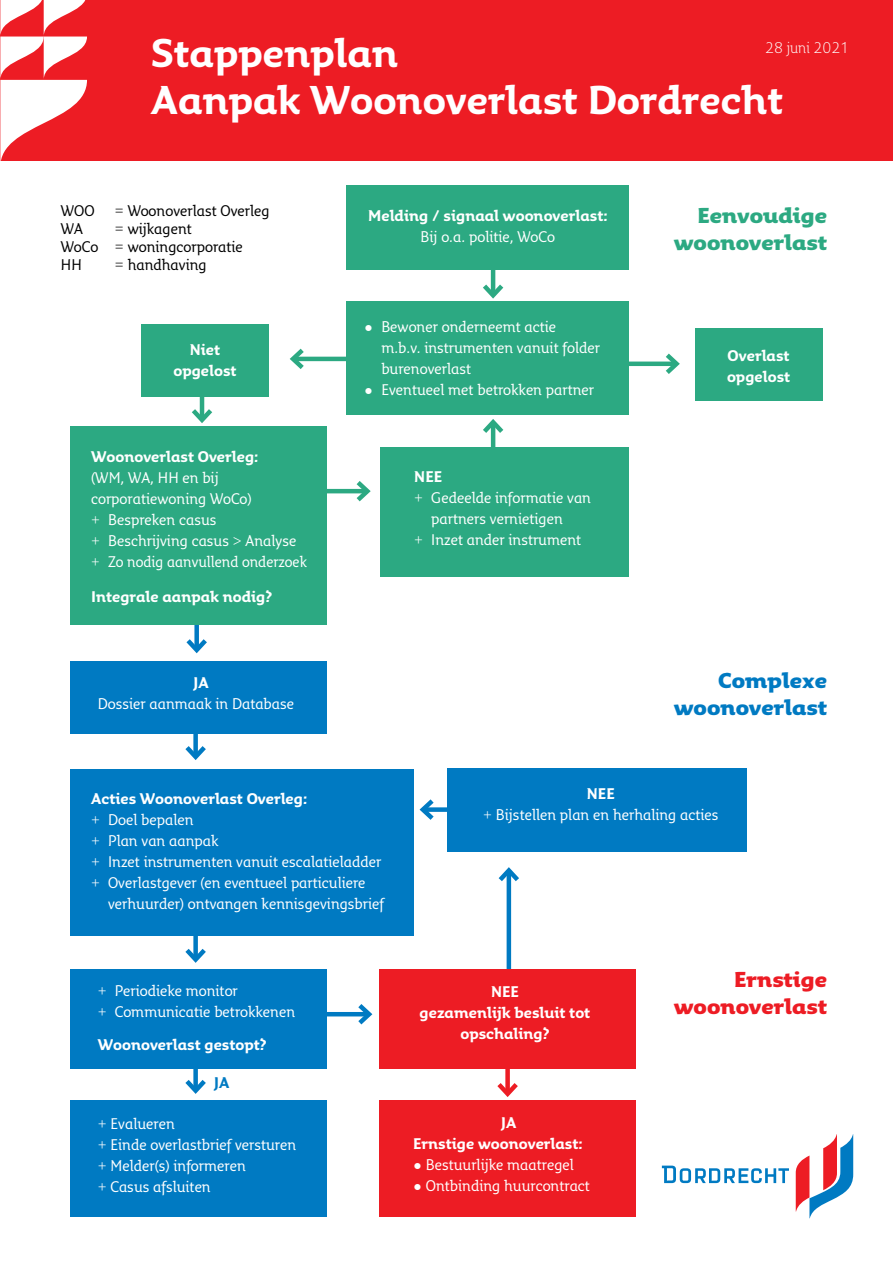
<style>
.page{position:relative;width:893px;height:1263px;background:#fff}
.page>*{position:absolute;margin:0;border:0;box-sizing:border-box;transform-origin:0 0}
.t1{font:700 39px/46.8px "Fresco Inf Sans";color:#fff}
.t2{font:900 21px/27px "Fresco Inf Sans";color:#2ca982;text-align:right}
.t3{font:900 21px/27px "Fresco Inf Sans";color:#007ac2;text-align:right}
.t4{font:900 21px/27px "Fresco Inf Sans";color:#ed1c24;text-align:right}
.t5{font:15px/21px "Fresco Inf Sans";color:#fff}
.t6{font:700 15px/21px "Fresco Inf Sans";color:#fff}
.t7{font:15px/18px "Fresco Inf Sans";color:#000}
.t8{font:300 15px "Fresco Inf Sans";color:#fff}
.t9{font:700 15px "Fresco Inf Sans";color:#007ac2}
</style>
<div class="page">
<hr style="left:491px;top:237px;width:4px;height:58px;background:#2ca982">
<svg style="left:483px;top:280px;width:21px;height:19px"></svg>
<div style="left:193px;top:901px;width:5px;height:58px;background:#007ac2"></div>
<svg style="left:185px;top:944px;width:21px;height:19px"></svg>
<div style="left:505px;top:1035px;width:5px;height:59px;background:#ed1c24"></div>
<svg style="left:497px;top:1078px;width:21px;height:19px"></svg>
<hr style="left:311px;top:1012px;width:58px;height:4px;background:#007ac2">
<svg style="left:353px;top:1004px;width:20px;height:21px"></svg>
<div style="left:423px;top:807px;width:58px;height:5px;background:#007ac2"></div>
<svg style="left:419px;top:799px;width:19px;height:21px"></svg>
<hr style="left:507px;top:870px;width:4px;height:104px;background:#007ac2">
<svg style="left:498px;top:867px;width:21px;height:19px"></svg>
<div style="left:194px;top:592px;width:5px;height:58px;background:#007ac2"></div>
<svg style="left:186px;top:634px;width:21px;height:20px"></svg>
<div style="left:0;top:0;width:893px;height:161px;background:#ed1c24"></div>
<svg style="left:796px;top:1134px;width:57px;height:84px"></svg>
<svg style="left:662px;top:1165px;width:127px;height:18px"></svg>
<div style="left:347px;top:186px;width:282px;height:84px;background:#2ca982"></div>
<div style="left:347px;top:301px;width:282px;height:114px;background:#2ca982"></div>
<div style="left:381px;top:448px;width:248px;height:129px;background:#2ca982"></div>
<div style="left:70px;top:426px;width:257px;height:199px;background:#2ca982"></div>
<div style="left:70px;top:769px;width:344px;height:166px;background:#007ac2"></div>
<div style="left:141px;top:324px;width:128px;height:73px;background:#2ca982"></div>
<div style="left:70px;top:661px;width:257px;height:73px;background:#007ac2"></div>
<div style="left:70px;top:969px;width:257px;height:99px;background:#007ac2"></div>
<div style="left:379px;top:969px;width:257px;height:99px;background:#ed1c24"></div>
<div style="left:379px;top:1100px;width:257px;height:116px;background:#ed1c24"></div>
<div style="left:447px;top:769px;width:299px;height:83px;background:#007ac2"></div>
<div style="left:70px;top:1100px;width:257px;height:116px;background:#007ac2"></div>
<div style="left:695px;top:328px;width:128px;height:73px;background:#2ca982"></div>
<hr style="left:293px;top:357px;width:58px;height:4px;background:#2ca982">
<svg style="left:289px;top:348px;width:20px;height:21px"></svg>
<hr style="left:200px;top:362px;width:4px;height:58px;background:#2ca982">
<svg style="left:192px;top:404px;width:21px;height:19px"></svg>
<div style="left:193px;top:698px;width:5px;height:59px;background:#007ac2"></div>
<svg style="left:185px;top:741px;width:21px;height:19px"></svg>
<div style="left:193px;top:1032px;width:5px;height:58px;background:#007ac2"></div>
<svg style="left:185px;top:1075px;width:21px;height:19px"></svg>
<hr style="left:491px;top:422px;width:4px;height:58px;background:#2ca982">
<svg style="left:483px;top:419px;width:21px;height:19px"></svg>
<hr style="left:309px;top:489px;width:58px;height:4px;background:#2ca982">
<svg style="left:352px;top:481px;width:19px;height:21px"></svg>
<hr style="left:618px;top:362px;width:58px;height:4px;background:#2ca982">
<svg style="left:661px;top:353px;width:19px;height:21px"></svg>
<svg style="left:0;top:0;width:87px;height:161px"></svg>
<h1 class="t1" style="left:151px;top:29px;width:633px">Stappenplan<br>Aanpak Woonoverlast Dordrecht</h1>
<p class="t8" style="left:765px;top:38px;width:85px">28 juni 2021</p>
<p class="t7" style="left:61px;top:201px;width:35px">WOO</p>
<p class="t7" style="left:115px;top:201px;width:156px">= Woonoverlast Overleg</p>
<p class="t7" style="left:61px;top:219px;width:24px">WA</p>
<p class="t7" style="left:61px;top:219px;width:183px;text-indent:54px">= wijkagent<br>WoCo = woningcorporatie<br>HH</p>
<p class="t7" style="left:115px;top:255px;width:93px">= handhaving</p>
<p class="t6" style="left:173px;top:339px;width:65px;text-align:center">Niet opgelost</p>
<p class="t6" style="left:91px;top:446px;width:169px">Woonoverlast Overleg:</p>
<p class="t5" style="left:91px;top:467px;width:217px">(WM, WA, HH en bij corporatiewoning WoCo)<br>+ Bespreken casus<br>+ Beschrijving casus &gt; Analyse + Zo nodig aanvullend onderzoek</p>
<p class="t6" style="left:91px;top:585px;width:183px">Integrale aanpak nodig?</p>
<p class="t6" style="left:194px;top:672px;width:17px">JA</p>
<p class="t5" style="left:98px;top:693px;width:198px">Dossier aanmaak in Database</p>
<p class="t6" style="left:368px;top:204px;width:241px">Melding / signaal woonoverlast:</p>
<p class="t5" style="left:421px;top:225px;width:136px">Bij o.a. politie, WoCo</p>
<p class="t5" style="left:381px;top:316px;width:220px;text-indent:-17px">• Bewoner onderneemt actie<br>m.b.v. instrumenten vanuit folder burenoverlast</p>
<p class="t5" style="left:364px;top:379px;width:231px">• Eventueel met betrokken partner</p>
<p class="t6" style="left:414px;top:465px;width:29px">NEE</p>
<p class="t5" style="left:414px;top:486px;width:178px">+ Gedeelde informatie van</p>
<p class="t5" style="left:431px;top:507px;width:133px">partners vernietigen</p>
<p class="t5" style="left:414px;top:528px;width:168px">+ Inzet ander instrument</p>
<h2 class="t2" style="left:674px;top:202px;width:155px">Eenvoudige woonoverlast</h2>
<p class="t6" style="left:727px;top:344px;width:65px">Overlast opgelost</p>
<h2 class="t3" style="left:674px;top:666px;width:155px">Complexe woonoverlast</h2>
<p class="t6" style="left:91px;top:788px;width:218px">Acties Woonoverlast Overleg:</p>
<p class="t5" style="left:91px;top:809px;width:292px">+ Doel bepalen<br>+ Plan van aanpak<br>+ Inzet instrumenten vanuit escalatieladder + Overlastgever (en eventueel particuliere</p>
<p class="t5" style="left:108px;top:893px;width:277px">verhuurder) ontvangen kennisgevingsbrief</p>
<p class="t5" style="left:98px;top:980px;width:199px">+ Periodieke monitor<br>+ Communicatie betrokkenen</p>
<p class="t6" style="left:98px;top:1034px;width:170px">Woonoverlast gestopt?</p>
<p class="t9" style="left:214px;top:1073px;width:17px">JA</p>
<p class="t5" style="left:98px;top:1113px;width:200px">+ Evalueren<br>+ Einde overlastbrief versturen + Melder(s) informeren<br>+ Casus afsluiten</p>
<p class="t6" style="left:587px;top:783px;width:29px">NEE</p>
<p class="t5" style="left:483px;top:804px;width:237px">+ Bijstellen plan en herhaling acties</p>
<p class="t6" style="left:420px;top:981px;width:172px;text-align:center">NEE<br>gezamenlijk besluit tot opschaling?</p>
<p class="t6" style="left:413px;top:1112px;width:171px;text-indent:88px">JA<br>Ernstige woonoverlast:</p>
<p class="t5" style="left:413px;top:1154px;width:162px">• Bestuurlijke maatregel</p>
<p class="t5" style="left:413px;top:1175px;width:178px">• Ontbinding huurcontract</p>
<h2 class="t4" style="left:674px;top:965px;width:155px">Ernstige woonoverlast</h2>
</div>
